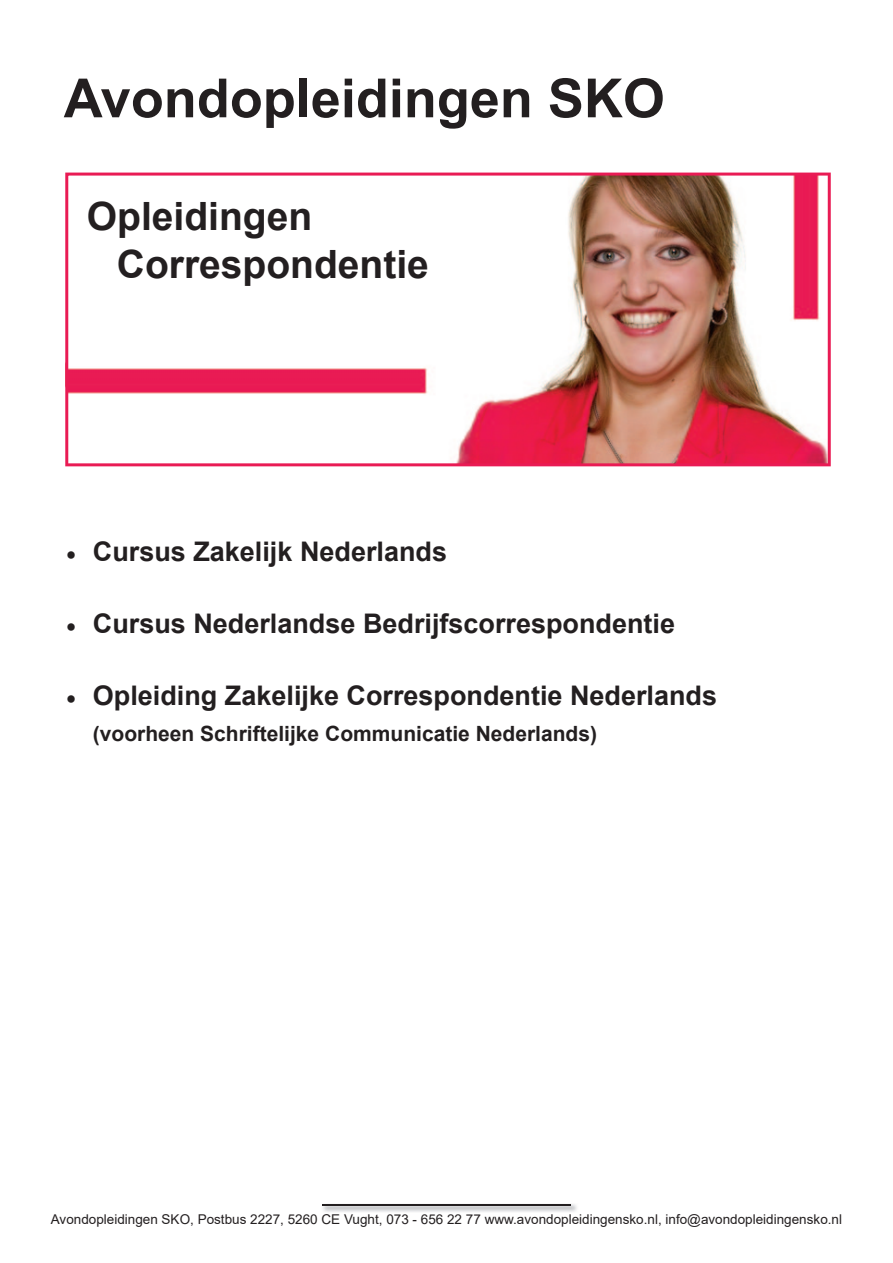
<style>
.page{position:relative;width:893px;height:1263px;background:#fff}
.page>*{position:absolute;margin:0;border:0;box-sizing:border-box;transform-origin:0 0}
.t1{font:700 54px "Arial";color:#231f20}
.t2{font:700 39px/48px "Arial";color:#231f20}
.t3{font:700 27px "Arial";color:#231f20}
.t4{font:700 21px "Arial";color:#231f20}
.t5{font:13.5px "Arial";color:#231f20}
.s1{font-family:"Minion Pro"}
</style>
<div class="page">
<img style="left:322px;top:1204px;width:255px;height:8px">
<hr style="left:322px;top:1204px;width:249px;height:1px;background:#231f20">
<svg style="left:65px;top:173px;width:766px;height:293px"></svg>
<h1 class="t1" style="left:64px;top:60px;width:603px">Avondopleidingen SKO</h1>
<h2 class="t2" style="left:117px;top:193px;width:314px;text-indent:-30px">Opleidingen<br>Correspondentie</h2>
<p class="t3" style="left:66px;top:533px;width:383px"><span class="s1">•</span> Cursus Zakelijk Nederlands</p>
<p class="t3" style="left:66px;top:605px;width:611px"><span class="s1">•</span> Cursus Nederlandse Bedrijfscorrespondentie</p>
<p class="t3" style="left:66px;top:677px;width:653px"><span class="s1">•</span> Opleiding Zakelijke Correspondentie Nederlands</p>
<p class="t4" style="left:93px;top:719px;width:506px">(voorheen Schriftelijke Communicatie Nederlands)</p>
<p class="t5" style="left:51px;top:1210px;width:793px">Avondopleidingen SKO, Postbus 2227, 5260 CE Vught, 073 - 656 22 77 www.avondopleidingensko.nl, info@avondopleidingensko.nl</p>
</div>
